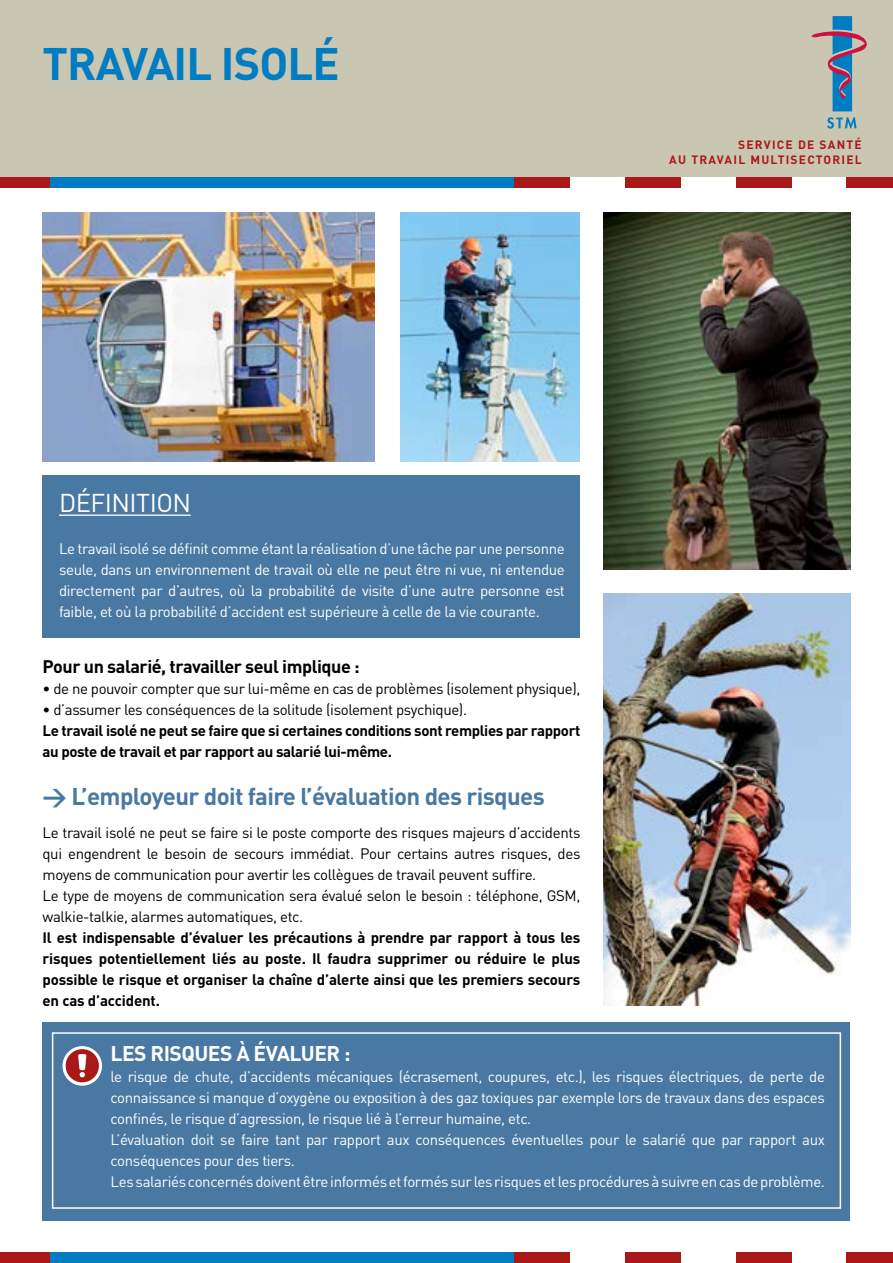
<style>
.page{position:relative;width:893px;height:1263px;background:#fff}
.page>*{position:absolute;margin:0;border:0;box-sizing:border-box;transform-origin:0 0}
.t1{font:700 45px "DIN";letter-spacing:.04em;color:#007cc3}
.t2{font:25.5px "DIN";color:#fff}
.t3{font:700 24px "DIN";letter-spacing:-.025em;color:#4978a2}
.t4{font:700 21px "DIN";color:#fff}
.t5{font:700 18px "DIN";letter-spacing:-.025em;color:#000}
.t6{font:15px/21px "DIN";letter-spacing:-.025em;color:#fff}
.t7{font:15px/21px "DIN";letter-spacing:-.025em;color:#000}
.t8{font:700 15px/21px "DIN";letter-spacing:-.025em;color:#000}
.t9{font:700 12px/14.4px "DIN";letter-spacing:.205em;color:#aa1919;text-align:right}
</style>
<div class="page">
<div style="left:0;top:0;width:893px;height:177px;background:#c9c7b2"></div>
<div style="left:49px;top:177px;width:465px;height:10px;background:#007cc3"></div>
<div style="left:515px;top:177px;width:55px;height:10px;background:#aa1919"></div>
<div style="left:625px;top:177px;width:56px;height:10px;background:#aa1919"></div>
<div style="left:736px;top:177px;width:56px;height:10px;background:#aa1919"></div>
<div style="left:847px;top:177px;width:46px;height:10px;background:#aa1919"></div>
<div style="left:0;top:177px;width:49px;height:10px;background:#aa1919"></div>
<div style="left:43px;top:1022px;width:807px;height:198px;background:#4978a2"></div>
<svg style="left:827px;top:117px;width:29px;height:12px"></svg>
<svg style="left:811px;top:16px;width:56px;height:95px"></svg>
<div style="left:49px;top:1252px;width:465px;height:11px;background:#007cc3"></div>
<div style="left:515px;top:1252px;width:55px;height:11px;background:#aa1919"></div>
<div style="left:625px;top:1252px;width:56px;height:11px;background:#aa1919"></div>
<div style="left:736px;top:1252px;width:56px;height:11px;background:#aa1919"></div>
<div style="left:847px;top:1252px;width:46px;height:11px;background:#aa1919"></div>
<div style="left:0;top:1252px;width:49px;height:11px;background:#aa1919"></div>
<div style="left:52px;top:1032px;width:789px;height:177px;border:2px solid #fff"></div>
<div style="left:43px;top:475px;width:537px;height:163px;background:#4978a2"></div>
<hr style="left:59px;top:514px;width:132px;height:2px;background:#fff">
<img style="left:604px;top:593px;width:246px;height:413px">
<img style="left:43px;top:213px;width:331px;height:248px">
<img style="left:400px;top:213px;width:180px;height:248px">
<img style="left:604px;top:213px;width:246px;height:357px">
<svg style="left:62px;top:1046px;width:40px;height:40px"></svg>
<div style="left:66px;top:1049px;width:33px;height:33px;background:#aa1919;border-radius:50%"></div>
<svg style="left:78px;top:1054px;width:8px;height:23px"></svg>
<h1 class="t1" style="left:43px;top:34px;width:299px">Travail isolé</h1>
<p class="t9" style="left:669px;top:137px;width:194px">Service de santé<br>au travail multisectoriel</p>
<h2 class="t2" style="left:59px;top:486px;width:134px">Définition</h2>
<p class="t6" style="left:59px;top:537px;width:507px;text-align:justify">Le travail isolé se définit comme étant la réalisation d’une tâche par une personne seule, dans un environnement de travail où elle ne peut être ni vue, ni entendue directement par d’autres, où la probabilité de visite d’une autre personne est faible, et où la probabilité d’accident est supérieure à celle de la vie courante.</p>
<p class="t5" style="left:43px;top:655px;width:319px">Pour un salarié, travailler seul implique :</p>
<p class="t7" style="left:43px;top:678px;width:539px">• de ne pouvoir compter que sur lui-même en cas de problèmes (isolement physique),</p>
<p class="t7" style="left:43px;top:699px;width:426px">• d’assumer les conséquences de la solitude (isolement psychique).</p>
<p class="t8" style="left:43px;top:719px;width:539px">Le travail isolé ne peut se faire que si certaines conditions sont remplies par rapport au poste de travail et par rapport au salarié lui-même.</p>
<h3 class="t3" style="left:43px;top:781px;width:504px">&gt; L’employeur doit faire l’évaluation des risques</h3>
<p class="t7" style="left:43px;top:822px;width:539px">Le travail isolé ne peut se faire si le poste comporte des risques majeurs d’accidents qui engendrent le besoin de secours immédiat. Pour certains autres risques, des moyens de communication pour avertir les collègues de travail peuvent suffire.<br>Le type de moyens de communication sera évalué selon le besoin : téléphone, GSM, walkie-talkie, alarmes automatiques, etc.</p>
<p class="t8" style="left:43px;top:926px;width:539px;text-align:justify">I l est indispensable d’évaluer les précautions à prendre par rapport à tous les risques potentiellement liés au poste. I l faudra supprimer ou réduire le plus possible le risque et organiser la chaîne d’alerte ainsi que les premiers secours en cas d’accident.</p>
<h3 class="t4" style="left:111px;top:1040px;width:242px">Les risques à évaluer :</h3>
<p class="t6" style="left:111px;top:1066px;width:716px">le risque de chute, d’accidents mécaniques (écrasement, coupures, etc.), les risques électriques, de perte de connaissance si manque d’oxygène ou exposition à des gaz toxiques par exemple lors de travaux dans des espaces confinés, le risque d’agression, le risque lié à l’erreur humaine, etc.<br>L’évaluation doit se faire tant par rapport aux conséquences éventuelles pour le salarié que par rapport aux conséquences pour des tiers.<br>Les salariés concernés doivent être informés et formés sur les risques et les procédures à suivre en cas de problème.</p>
</div>
